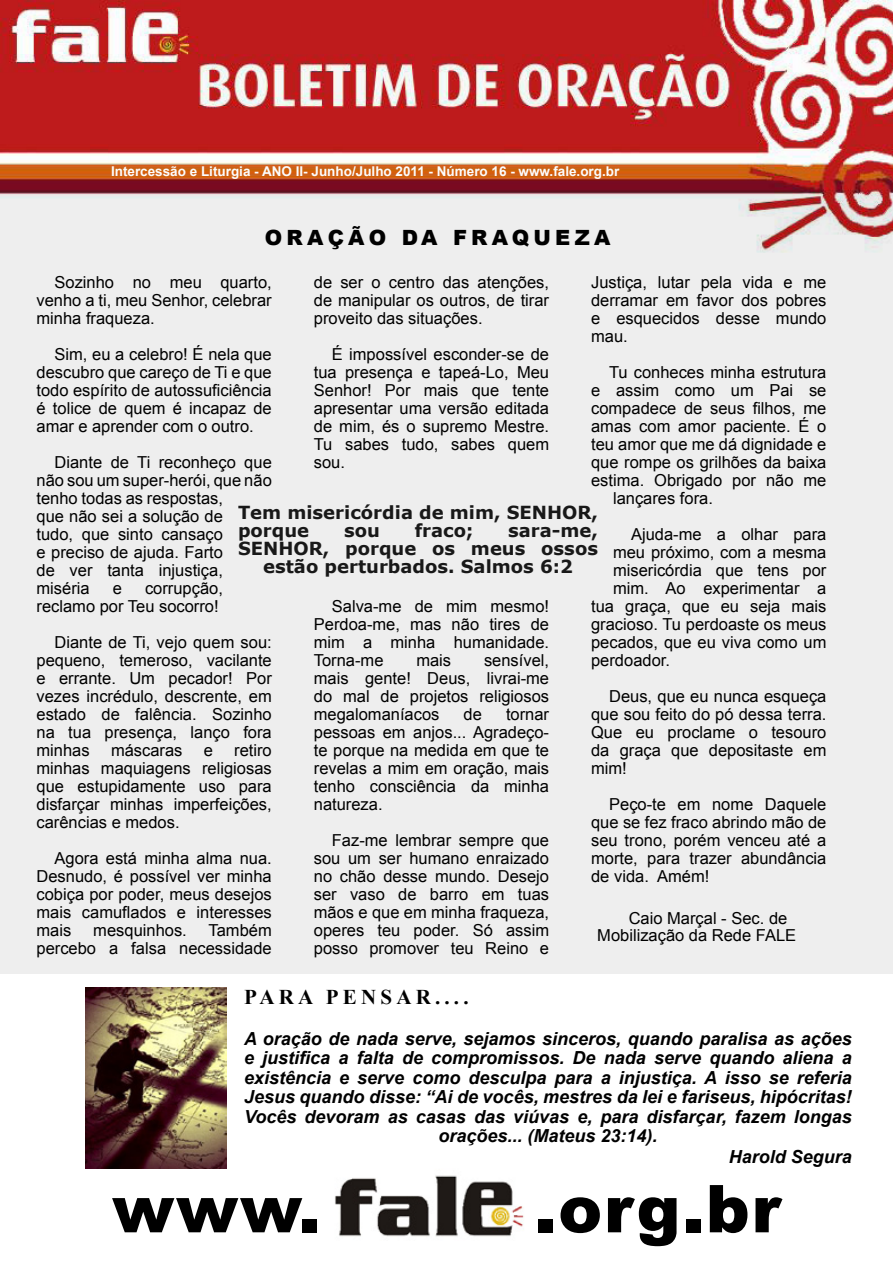
<style>
.page{position:relative;width:893px;height:1263px;background:#fff}
.page>*{position:absolute;margin:0;border:0;box-sizing:border-box;transform-origin:0 0}
.t1{font:900 66px "Arial";letter-spacing:.025em;color:#000}
.t2{font:900 21px "Arial";letter-spacing:.2em;color:#000}
.t3{font:700 21px "Times New Roman";letter-spacing:.2em;color:#000}
.t4{font:italic 700 18px "Arial";color:#000}
.t5{font:700 18px/18px "Verdana";color:#000}
.t6{font:16.5px/18px "Arial";color:#000;text-align:justify}
.t7{font:700 13.5px "Arial";color:#fcfcfc}
</style>
<div class="page">
<img style="left:0;top:0;width:893px;height:190px">
<div style="left:0;top:190px;width:893px;height:783px;background:#eee"></div>
<img style="left:335px;top:1175px;width:189px;height:62px">
<img style="left:86px;top:988px;width:140px;height:181px">
<p class="t7" style="left:111px;top:163px;width:510px">Intercessão e Liturgia - ANO II- Junho/Julho 2011 - Número 16 - www.fale.org.br</p>
<p class="t2" style="left:265px;top:222px;width:347px">ORAÇÃO DA FRAQUEZA</p>
<p class="t6" style="left:37px;top:273px;width:237px;text-indent:18px">Sozinho no meu quarto, venho a ti, meu Senhor, celebrar minha fraqueza.</p>
<p class="t6" style="left:37px;top:345px;width:237px;text-indent:18px">Sim, eu a celebro! É nela que descubro que careço de Ti e que todo espírito de autossuficiência é tolice de quem é incapaz de amar e aprender com o outro.</p>
<p class="t6" style="left:37px;top:453px;width:237px;text-align:left;text-indent:18px">Diante de Ti reconheço que não sou um super-herói, que não tenho todas as respostas,<br>que não sei a solução de<br>tudo, que sinto cansaço<br>e preciso de ajuda. Farto<br>de ver tanta injustiça, miséria</p>
<p class="t6" style="left:314px;top:273px;width:237px">de ser o centro das atenções, de manipular os outros, de tirar proveito das situações.</p>
<p class="t6" style="left:314px;top:345px;width:237px;text-indent:18px">É impossível esconder-se de tua presença e tapeá-Lo, Meu Senhor! Por mais que tente apresentar uma versão editada de mim, és o supremo Mestre.<br>Tu sabes tudo, sabes quem sou.</p>
<p class="t6" style="left:591px;top:273px;width:237px">Justiça, lutar pela vida e me derramar em favor dos pobres e esquecidos desse mundo mau.</p>
<p class="t6" style="left:609px;top:363px;width:219px">Tu conheces minha estrutura</p>
<p class="t6" style="left:591px;top:381px;width:237px">e assim como um Pai se</p>
<p class="t6" style="left:591px;top:399px;width:237px">compadece de seus filhos, me</p>
<p class="t6" style="left:591px;top:417px;width:237px">amas com amor paciente. É o</p>
<p class="t6" style="left:591px;top:435px;width:237px">teu amor que me dá dignidade e</p>
<p class="t6" style="left:591px;top:453px;width:237px">que rompe os grilhões da baixa</p>
<p class="t6" style="left:591px;top:471px;width:237px">estima. Obrigado por não me</p>
<p class="t6" style="left:613px;top:489px;width:101px">lançares fora.</p>
<p class="t6" style="left:631px;top:525px;width:197px">Ajuda-me a olhar para</p>
<p class="t6" style="left:613px;top:543px;width:215px">meu próximo, com a mesma</p>
<p class="t6" style="left:613px;top:561px;width:215px">misericórdia que tens por</p>
<p class="t6" style="left:613px;top:579px;width:215px">mim. Ao experimentar a</p>
<p class="t6" style="left:591px;top:597px;width:237px">tua graça, que eu seja mais</p>
<p class="t6" style="left:591px;top:615px;width:237px">gracioso. Tu perdoaste os meus</p>
<p class="t6" style="left:591px;top:633px;width:237px">pecados, que eu viva como um</p>
<p class="t6" style="left:591px;top:651px;width:80px">perdoador.</p>
<p class="t6" style="left:591px;top:687px;width:237px;text-indent:18px">Deus, que eu nunca esqueça que sou feito do pó dessa terra.<br>Que eu proclame o tesouro da graça que depositaste em mim!</p>
<p class="t6" style="left:591px;top:796px;width:237px;text-indent:18px">Peço-te em nome Daquele que se fez fraco abrindo mão de seu trono, porém venceu até a morte, para trazer abundância de vida. Amém!</p>
<p class="t6" style="left:597px;top:910px;width:201px;line-height:16.5px;text-indent:31px">Caio Marçal - Sec. de<br>Mobilização da Rede FALE</p>
<p class="t5" style="left:238px;top:503px;width:361px">Tem misericórdia de mim, SENHOR, porque</p>
<p class="t5" style="left:344px;top:521px;width:37px">sou</p>
<p class="t5" style="left:415px;top:521px;width:60px">fraco;</p>
<p class="t5" style="left:508px;top:521px;width:91px">sara-me,</p>
<p class="t5" style="left:238px;top:539px;width:362px">SENHOR, porque os meus ossos</p>
<p class="t5" style="left:263px;top:557px;width:311px">estão perturbados. Salmos 6:2</p>
<p class="t6" style="left:37px;top:579px;width:188px;text-align:right">corrupção,<br>reclamo por Teu socorro!</p>
<p class="t6" style="left:37px;top:633px;width:237px;text-indent:18px">Diante de Ti, vejo quem sou: pequeno, temeroso, vacilante e errante. Um pecador! Por vezes incrédulo, descrente, em estado de falência. Sozinho na tua presença, lanço fora minhas</p>
<p class="t6" style="left:113px;top:579px;width:11px">e</p>
<p class="t6" style="left:314px;top:597px;width:237px;text-indent:18px">Salva-me de mim mesmo!<br>Perdoa-me, mas não tires de mim a minha humanidade.<br>Torna-me</p>
<p class="t6" style="left:314px;top:651px;width:237px;text-indent:170px">sensível, mais gente! Deus, livrai-me do mal de projetos religiosos megalomaníacos</p>
<p class="t6" style="left:416px;top:651px;width:36px">mais</p>
<p class="t6" style="left:464px;top:705px;width:20px">de</p>
<p class="t6" style="left:314px;top:705px;width:237px;text-indent:192px">tornar pessoas em anjos... Agradeço&shy;te porque na medida em que te revelas a mim em oração, mais tenho consciência da minha natureza.</p>
<p class="t6" style="left:314px;top:831px;width:237px;text-indent:18px">Faz-me lembrar sempre que sou um ser humano enraizado no chão desse mundo. Desejo ser vaso de barro em tuas mãos e que em minha fraqueza, operes teu poder. Só assim posso promover teu Reino e</p>
<p class="t6" style="left:111px;top:741px;width:73px">máscaras</p>
<p class="t6" style="left:204px;top:741px;width:11px">e</p>
<p class="t6" style="left:37px;top:741px;width:237px;text-indent:198px">retiro minhas maquiagens religiosas que estupidamente uso para disfarçar minhas imperfeições, carências e medos.</p>
<p class="t6" style="left:37px;top:849px;width:237px;text-indent:18px">Agora está minha alma nua.<br>Desnudo, é possível ver minha cobiça por poder, meus desejos mais camuflados e interesses mais</p>
<p class="t6" style="left:37px;top:921px;width:237px;text-align:right">Também<br>percebo a falsa necessidade</p>
<p class="t6" style="left:93px;top:921px;width:95px">mesquinhos.</p>
<p class="t3" style="left:244px;top:982px;width:226px">PARA PENSAR....</p>
<p class="t4" style="left:244px;top:1026px;width:609px">A oração de nada serve, sejamos sinceros, quando paralisa as ações</p>
<p class="t4" style="left:244px;top:1046px;width:609px">e justifica a falta de compromissos. De nada serve quando aliena a</p>
<p class="t4" style="left:244px;top:1065px;width:609px">existência e serve como desculpa para a injustiça. A isso se referia</p>
<p class="t4" style="left:244px;top:1085px;width:609px">Jesus quando disse: “Ai de vocês, mestres da lei e fariseus, hipócritas!</p>
<p class="t4" style="left:244px;top:1104px;width:609px">Vocês devoram as casas das viúvas e, para disfarçar, fazem longas</p>
<p class="t4" style="left:438px;top:1124px;width:221px">orações... (Mateus 23:14).</p>
<p class="t4" style="left:729px;top:1145px;width:125px">Harold Segura</p>
<h1 class="t1" style="left:112px;top:1161px;width:210px">www.</h1>
<h1 class="t1" style="left:535px;top:1161px;width:248px">.org.br</h1>
</div>
